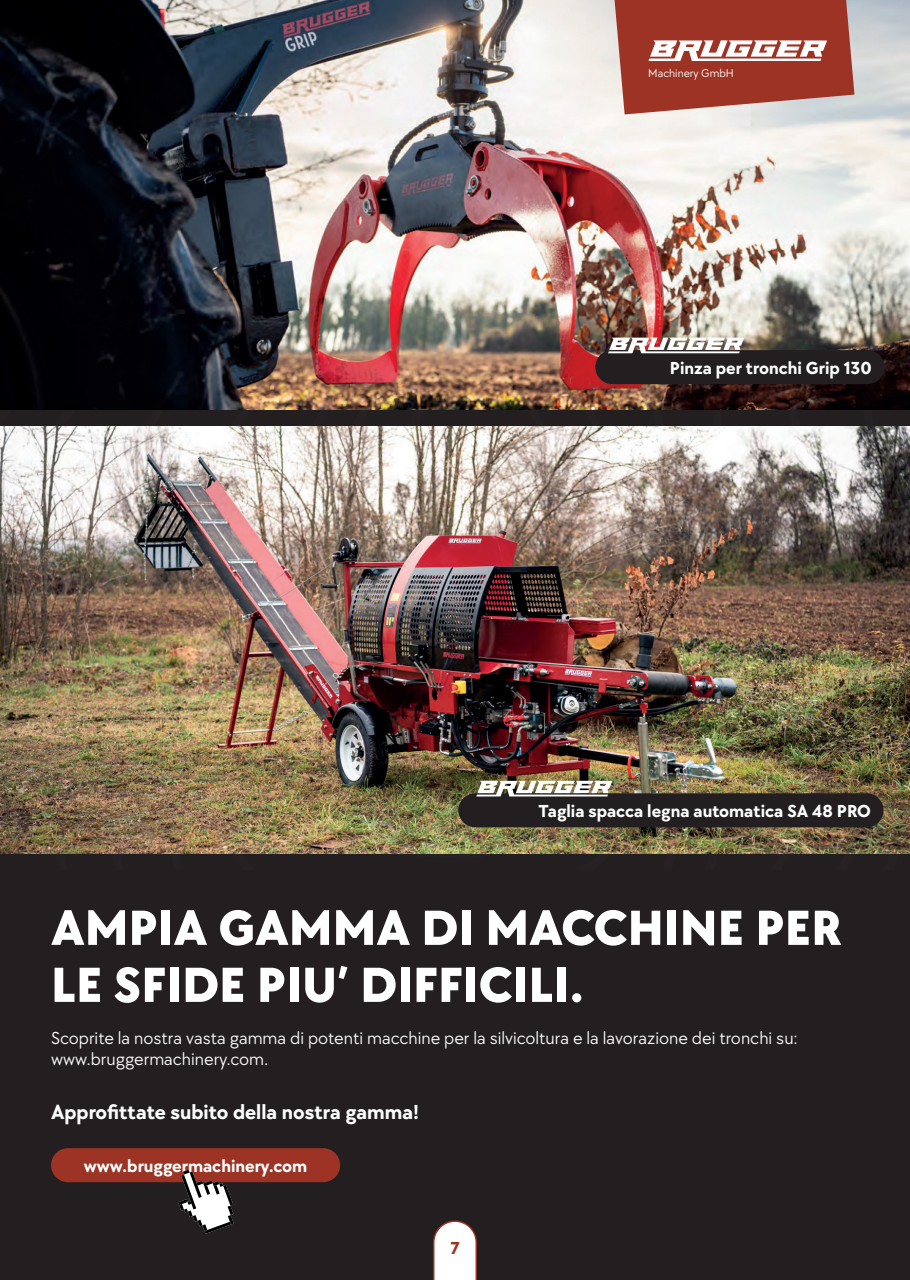
<style>
.page{position:relative;width:910px;height:1280px;background:#fff}
.page>*{position:absolute;margin:0;border:0;box-sizing:border-box;transform-origin:0 0}
.t1{font:800 51px/57px "TT Chocolates Trl";color:#fff}
.t2{font:700 21px "TT Chocolates Trl";color:#fff}
.t3{font:18px/21px "TT Chocolates Trl";color:#fff}
.t4{font:700 18px "TT Chocolates Trl";color:#fff}
.t5{font:700 18px "TT Chocolates Trl";color:#9c3324}
.t6{font:11.7px "TT Chocolates Trl";color:#fff}
</style>
<div class="page">
<div style="left:314px;top:410px;width:280px;height:17px;background:#231f20"></div>
<div style="left:0;top:794px;width:910px;height:76px;background:#231f20"></div>
<div style="left:0;top:870px;width:910px;height:410px;background:#231f20"></div>
<img style="left:1px;top:0;width:909px;height:410px">
<svg style="left:615px;top:0;width:295px;height:114px;background:#b16f65"></svg>
<div style="left:595px;top:350px;width:289px;height:34px;background:#231f20;border-radius:17px"></div>
<svg style="left:608px;top:338px;width:136px;height:15px"></svg>
<div style="left:51px;top:1148px;width:289px;height:34px;background:#9c3324;border-radius:17px"></div>
<svg style="left:178px;top:1170px;width:56px;height:64px"></svg>
<img style="left:0;top:427px;width:909px;height:426px">
<svg style="left:433px;top:1220px;width:44px;height:60px;background:#e3dbd9"></svg>
<div style="left:458px;top:793px;width:425px;height:34px;background:#231f20;border-radius:17px"></div>
<svg style="left:476px;top:781px;width:136px;height:15px"></svg>
<p class="t6" style="left:648px;top:65px;width:87px">Machinery GmbH</p>
<p class="t4" style="left:670px;top:355px;width:203px">Pinza per tronchi Grip 130</p>
<p class="t4" style="left:539px;top:798px;width:334px">Taglia spacca legna automatica SA 48 PRO</p>
<h1 class="t1" style="left:51px;top:897px;width:792px">AMPIA GAMMA DI MACCHINE PER<br>LE SFIDE PIU’ DIFFICILI.</h1>
<p class="t3" style="left:51px;top:1027px;width:748px">Scoprite la nostra vasta gamma di potenti macchine per la silvicoltura e la lavorazione dei tronchi su: www.bruggermachinery.com.</p>
<p class="t2" style="left:51px;top:1097px;width:369px">Approfittate subito della nostra gamma!</p>
<p class="t4" style="left:84px;top:1153px;width:225px">www.bruggermachinery.com</p>
<p class="t5" style="left:450px;top:1235px;width:11px">7</p>
</div>
